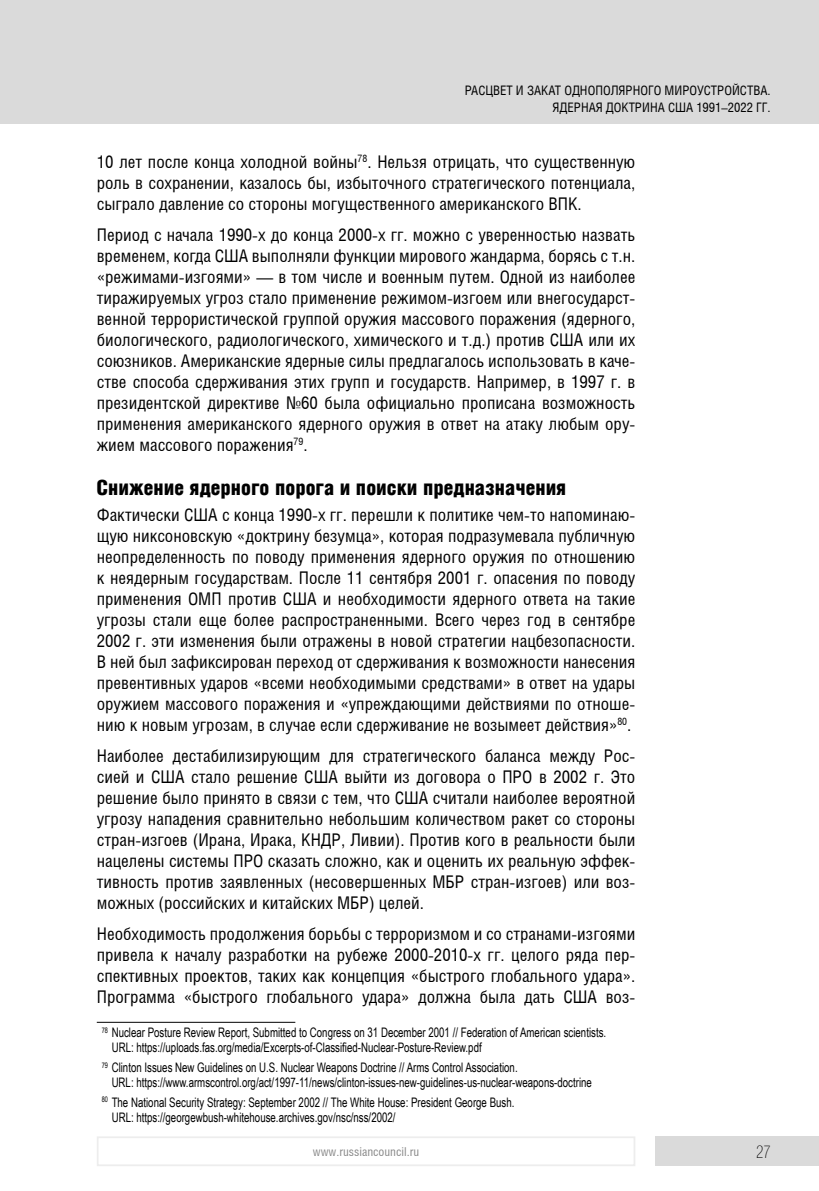
<style>
.page{position:relative;width:819px;height:1191px;background:#fff}
.page>*{position:absolute;margin:0;border:0;box-sizing:border-box;transform-origin:0 0}
.t1{font:900 21px "Helios Cond";color:#000}
.t2{font:17.5px/21px "Helios Cond";color:#000;text-align:justify}
.t3{font:17.5px "Helios Cond Thin C";color:#000}
.t4{font:13.12px/14.9px "Arial Narrow";color:#000;scale:.9 1}
.t5{font:13.12px/17.5px "Helios Cond";color:#000;text-align:right}
.t6{font:12.25px "Helios Cond";color:#878787}
</style>
<div class="page">
<div style="left:0;top:0;width:819px;height:124px;background:#dadada"></div>
<div style="left:655px;top:1136px;width:164px;height:30px;background:#dadada"></div>
<div style="left:97px;top:1136px;width:538px;height:30px;border:2px solid #ededed"></div>
<hr style="left:97px;top:1022px;width:198px;height:1px;background:#000">
<p class="t5" style="left:465px;top:81px;width:307px">РАСЦВЕТ И ЗАКАТ ОДНОПОЛЯРНОГО МИРОУСТРОЙСТВА.<br>ЯДЕРНАЯ ДОКТРИНА США 1991–2022 ГГ.</p>
<p class="t2" style="left:97px;top:151px;width:540px">10 лет после конца холодной войны<sup>78</sup>. Нельзя отрицать, что существенную роль в сохранении, казалось бы, избыточного стратегического потенциала, сыграло давление со стороны могущественного американского ВПК.</p>
<p class="t2" style="left:97px;top:224px;width:540px">Период с начала 1990-х до конца 2000-х гг. можно с уверенностью назвать временем, когда США выполняли функции мирового жандарма, борясь с т.н. «режимами-изгоями» — в том числе и военным путем. Одной из наиболее тиражируемых угроз стало применение режимом-изгоем или внегосударст&shy;венной террористической группой оружия массового поражения (ядерного, биологического, радиологического, химического и т.д.) против США или их союзников. Американские ядерные силы предлагалось использовать в каче&shy;стве способа сдерживания этих групп и государств. Например, в 1997 г. в президентской директиве №60 была официально прописана возможность применения американского ядерного оружия в ответ на атаку любым ору&shy;жием массового поражения<sup>79</sup>.</p>
<p class="t1" style="left:97px;top:476px;width:471px">Снижение ядерного порога и поиски предназначения</p>
<p class="t2" style="left:97px;top:504px;width:540px">Фактически США с конца 1990-х гг. перешли к политике чем-то напоминаю&shy;щую никсоновскую «доктрину безумца», которая подразумевала публичную неопределенность по поводу применения ядерного оружия по отношению к неядерным государствам. После 11 сентября 2001 г. опасения по поводу применения ОМП против США и необходимости ядерного ответа на такие угрозы стали еще более распространенными. Всего через год в сентябре 2002 г. эти изменения были отражены в новой стратегии нацбезопасности.<br>В ней был зафиксирован переход от сдерживания к возможности нанесения превентивных ударов «всеми необходимыми средствами» в ответ на удары оружием массового поражения и «упреждающими действиями по отноше&shy;нию к новым угрозам, в случае если сдерживание не возымеет действия»<sup>80</sup>.</p>
<p class="t2" style="left:97px;top:745px;width:540px">Наиболее дестабилизирующим для стратегического баланса между Рос&shy;сией и США стало решение США выйти из договора о ПРО в 2002 г. Это решение было принято в связи с тем, что США считали наиболее вероятной угрозу нападения сравнительно небольшим количеством ракет со стороны стран-изгоев (Ирана, Ирака, КНДР, Ливии). Против кого в реальности были нацелены системы ПРО сказать сложно, как и оценить их реальную эффек&shy;тивность против заявленных (несовершенных МБР стран-изгоев) или воз&shy;можных (российских и китайских МБР) целей.</p>
<p class="t2" style="left:97px;top:923px;width:540px">Необходимость продолжения борьбы с терроризмом и со странами-изгоями привела к началу разработки на рубеже 2000-2010-х гг. целого ряда пер&shy;спективных проектов, таких как концепция «быстрого глобального удара».<br>Программа «быстрого глобального удара» должна была дать США воз-</p>
<p class="t4" style="left:112px;top:1024px;width:551px;text-indent:-10px"><sup>78</sup> Nuclear Posture Review Report, Submitted to Congress on 31 December 2001 // Federation of American scientists.<br>URL: https://uploads.fas.org/media/Excerpts-of-Classified-Nuclear-Posture-Review.pdf</p>
<p class="t4" style="left:112px;top:1059px;width:535px;text-indent:-10px"><sup>79</sup> Clinton Issues New Guidelines on U.S. Nuclear Weapons Doctrine // Arms Control Association.<br>URL: https://www.armscontrol.org/act/1997-11/news/clinton-issues-new-guidelines-us-nuclear-weapons-doctrine</p>
<p class="t4" style="left:112px;top:1094px;width:449px;text-indent:-10px"><sup>80</sup> The National Security Strategy: September 2002 // The White House: President George Bush.<br>URL: https://georgewbush-whitehouse.archives.gov/nsc/nss/2002/</p>
<p class="t6" style="left:313px;top:1144px;width:108px">www.russiancouncil.ru</p>
<p class="t3" style="left:756px;top:1142px;width:16px">27</p>
</div>
